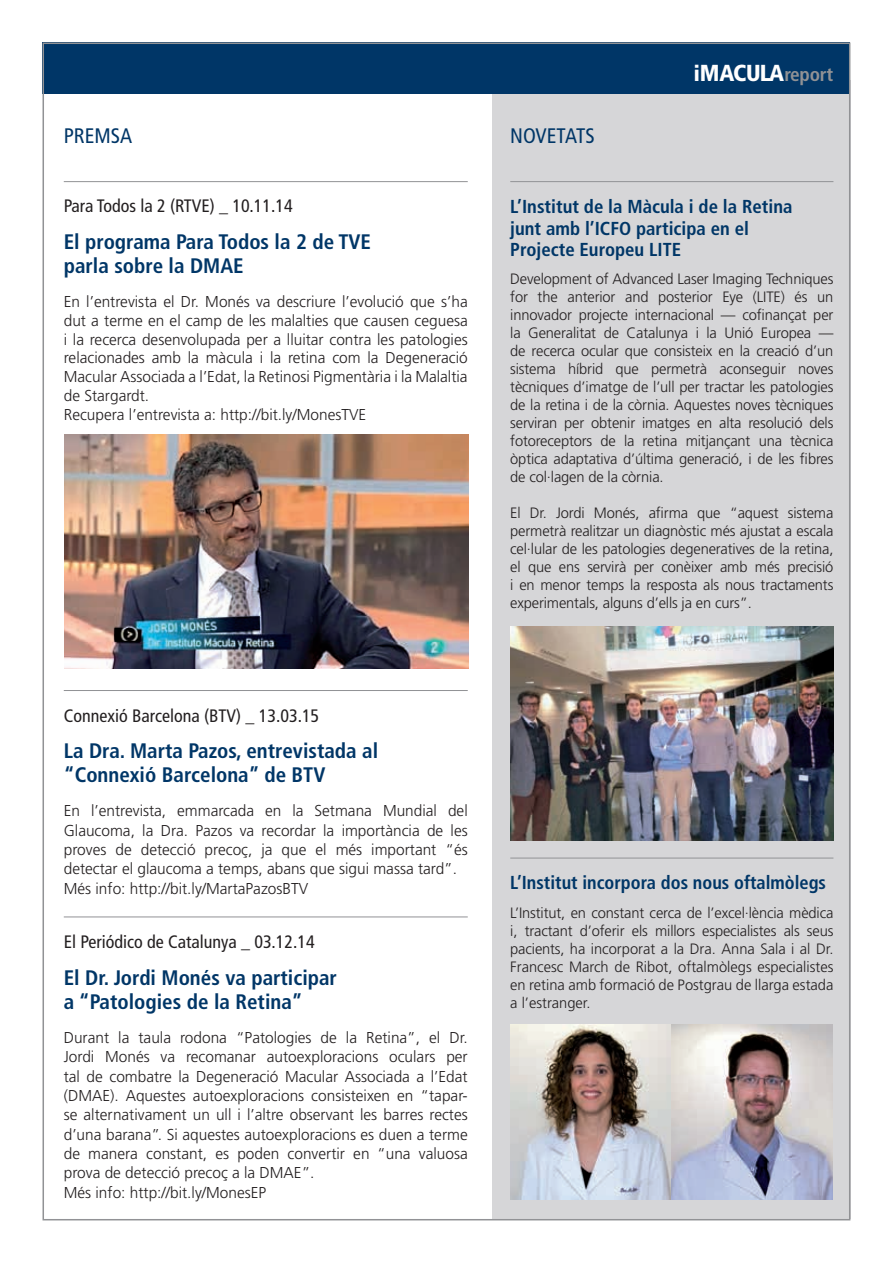
<style>
.page{position:relative;width:893px;height:1263px;background:#fff}
.page>*{position:absolute;margin:0;border:0;box-sizing:border-box;transform-origin:0 0}
.t1{font:900 condensed 23.1px "Frutiger";letter-spacing:-.04em;color:#fff}
.t2{font:700 condensed 21px/24px "Frutiger";color:#003667}
.t3{font:condensed 21px "Frutiger";color:#003667}
.t4{font:700 condensed 18.75px/21.8px "Frutiger";color:#003667}
.t5{font:condensed 18px "Frutiger";color:#231f20}
.t6{font:300 15.75px/19.4px "Frutiger";color:#231f20}
.t7{font:300 15px/18px "Frutiger";letter-spacing:-.01em;color:#231f20;text-align:justify}
.s1{font-size:21.75px}
.s2{font-weight:700;font-size:19.35px;color:#919295}
</style>
<div class="page">
<div style="left:492px;top:81px;width:358px;height:1138px;background:#d6d6d8"></div>
<img style="left:510px;top:1025px;width:323px;height:174px">
<div style="left:43px;top:43px;width:807px;height:51px;background:#003667"></div>
<hr style="left:510px;top:181px;width:323px;height:1px;background:#919295">
<hr style="left:510px;top:858px;width:323px;height:1px;background:#919295">
<hr style="left:64px;top:181px;width:404px;height:1px;background:#919295">
<img style="left:65px;top:435px;width:403px;height:234px">
<hr style="left:64px;top:690px;width:404px;height:1px;background:#919295">
<hr style="left:64px;top:916px;width:404px;height:1px;background:#919295">
<img style="left:510px;top:627px;width:323px;height:214px">
<h2 class="t3" style="left:64px;top:124px;width:70px">PREMSA</h2>
<h2 class="t3" style="left:510px;top:124px;width:86px">NOVETATS</h2>
<h1 class="t1" style="left:694px;top:59px;width:141px"><span class="s1">i</span>MACULA<span class="s2">report</span></h1>
<p class="t5" style="left:64px;top:196px;width:231px">Para Todos la 2 (RTVE) _ 10.11.14</p>
<h2 class="t2" style="left:64px;top:230px;width:309px">El programa Para Todos la 2 de TVE parla sobre la DMAE</h2>
<p class="t6" style="left:64px;top:293px;width:405px;line-height:18.8px">En l’entrevista el Dr. Monés va descriure l’evolució que s’ha dut a terme en el camp de les malalties que causen ceguesa i la recerca desenvolupada per a lluitar contra les patologies relacionades amb la màcula i la retina com la Degeneració Macular Associada a l’Edat, la Retinosi Pigmentària i la Malaltia de Stargardt.<br>Recupera l’entrevista a: http://bit.ly/MonesTVE</p>
<p class="t5" style="left:64px;top:705px;width:257px">Connexió Barcelona (BTV) _ 13.03.15</p>
<h2 class="t2" style="left:64px;top:739px;width:316px">La Dra. Marta Pazos, entrevistada al “Connexió Barcelona” de BTV</h2>
<p class="t6" style="left:64px;top:801px;width:405px">En l’entrevista, emmarcada en la Setmana Mundial del Glaucoma, la Dra. Pazos va recordar la importància de les proves de detecció precoç, ja que el més important “és detectar el glaucoma a temps, abans que sigui massa tard”.<br>Més info: http://bit.ly/MartaPazosBTV</p>
<p class="t5" style="left:64px;top:931px;width:253px">El Periódico de Catalunya _ 03.12.14</p>
<h2 class="t2" style="left:64px;top:965px;width:275px">El Dr. Jordi Monés va participar a “Patologies de la Retina”</h2>
<p class="t6" style="left:64px;top:1028px;width:405px">Durant la taula rodona “Patologies de la Retina”, el Dr.<br>Jordi Monés va recomanar autoexploracions oculars per tal de combatre la Degeneració Macular Associada a l’Edat (DMAE). Aquestes autoexploracions consisteixen en “tapar&shy;se alternativament un ull i l’altre observant les barres rectes d’una barana”. Si aquestes autoexploracions es duen a terme de manera constant, es poden convertir en “una valuosa prova de detecció precoç a la DMAE”.<br>Més info: http://bit.ly/MonesEP</p>
<p class="t4" style="left:510px;top:196px;width:284px">L’Institut de la Màcula i de la Retina junt amb l’ICFO participa en el<br>Projecte Europeu LITE</p>
<p class="t7" style="left:510px;top:270px;width:325px">Development of Advanced Laser Imaging Techniques for the anterior and posterior Eye (LITE) és un innovador projecte internacional — cofinançat per la Generalitat de Catalunya i la Unió Europea — de recerca ocular que consisteix en la creació d’un sistema híbrid que permetrà aconseguir noves tècniques d’imatge de l’ull per tractar les patologies de la retina i de la còrnia. Aquestes noves tècniques serviran per obtenir imatges en alta resolució dels fotoreceptors de la retina mitjançant una tècnica òptica adaptativa d’última generació, i de les fibres de col·lagen de la còrnia.</p>
<p class="t7" style="left:510px;top:504px;width:325px">El Dr. Jordi Monés, afirma que “aquest sistema permetrà realitzar un diagnòstic més ajustat a escala cel·lular de les patologies degeneratives de la retina, el que ens servirà per conèixer amb més precisió i en menor temps la resposta als nous tractaments experimentals, alguns d’ells ja en curs”.</p>
<p class="t4" style="left:510px;top:872px;width:317px">L’Institut incorpora dos nous oftalmòlegs</p>
<p class="t7" style="left:510px;top:904px;width:325px">L’Institut, en constant cerca de l’excel·lència mèdica i, tractant d’oferir els millors especialistes als seus pacients, ha incorporat a la Dra. Anna Sala i al Dr.<br>Francesc March de Ribot, oftalmòlegs especialistes en retina amb formació de Postgrau de llarga estada a l’estranger.</p>
</div>
